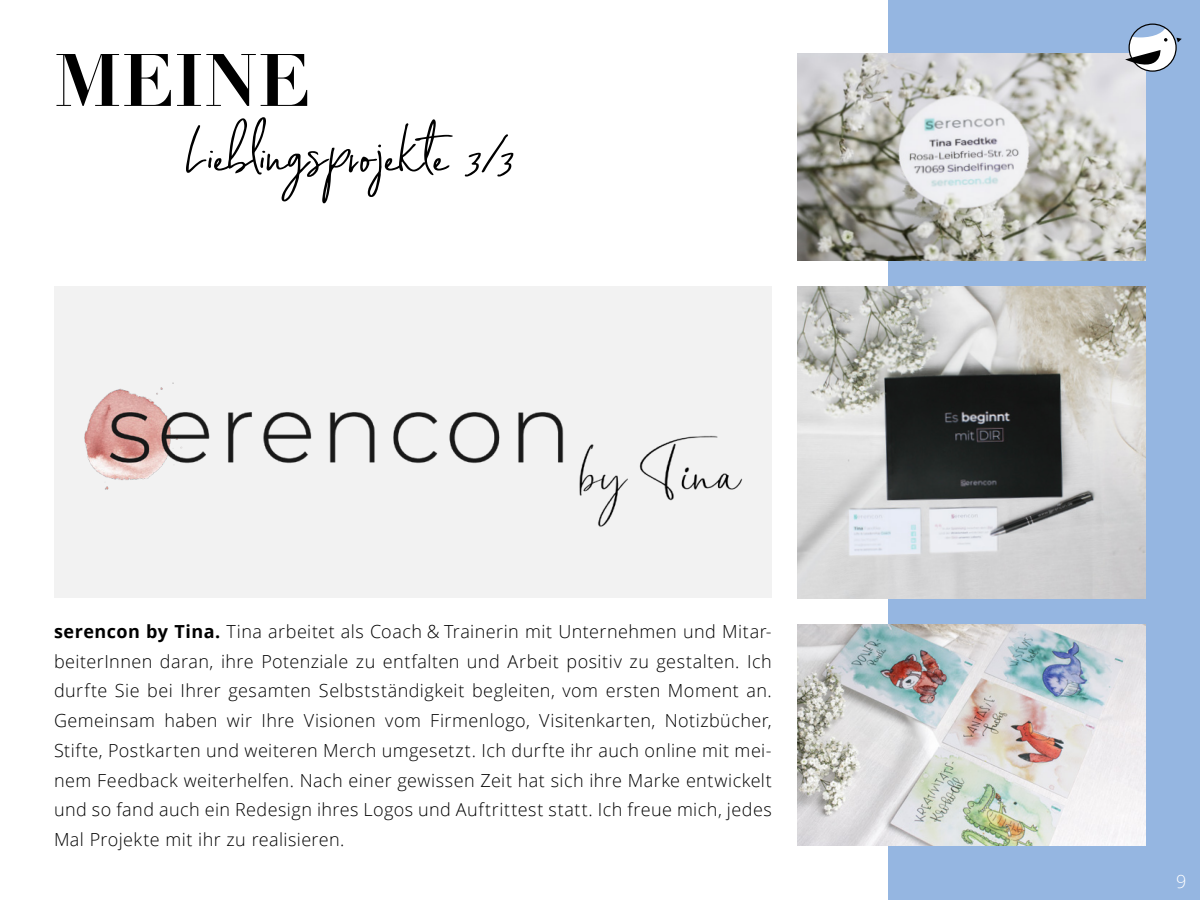
<style>
.page{position:relative;width:1200px;height:900px;background:#fff}
.page>*{position:absolute;margin:0;border:0;box-sizing:border-box;transform-origin:0 0}
.t1{font:90px "My Friend";letter-spacing:-.015em;color:#000}
.t2{font:700 72.9px "Didot";color:#000}
.t3{font:300 18px/29.7px "Open Sans";letter-spacing:.025em;color:#000;text-align:justify}
.t4{font:300 18px "Open Sans";color:#fff}
.s1{font-weight:700}
</style>
<div class="page">
<div style="left:889px;top:0;width:311px;height:900px;background:#95b6e1"></div>
<img style="left:797px;top:624px;width:349px;height:222px">
<img style="left:797px;top:286px;width:349px;height:312px">
<div style="left:54px;top:286px;width:718px;height:312px;background:#f2f2f2"></div>
<img style="left:84px;top:382px;width:659px;height:145px">
<img style="left:797px;top:54px;width:349px;height:207px">
<div style="left:1129px;top:24px;width:47px;height:47px;background:#fff;border-radius:50%"></div>
<svg style="left:1176px;top:38px;width:6px;height:4px"></svg>
<svg style="left:1129px;top:24px;width:39px;height:18px"></svg>
<svg style="left:1125px;top:50px;width:37px;height:25px"></svg>
<h2 class="t2" style="left:54px;top:34px;width:258px">MEINE</h2>
<h1 class="t1" style="left:186px;top:108px;width:332px">Lieblingsprojekte 3/3</h1>
<p class="t3" style="left:54px;top:616px;width:719px"><span class="s1">serencon by Tina.</span> Tina arbeitet als Coach &amp; Trainerin mit Unternehmen und Mitar&shy;beiterInnen daran, ihre Potenziale zu entfalten und Arbeit positiv zu gestalten. Ich durfte Sie bei Ihrer gesamten Selbstständigkeit begleiten, vom ersten Moment an.<br>Gemeinsam haben wir Ihre Visionen vom Firmenlogo, Visitenkarten, Notizbücher, Stifte, Postkarten und weiteren Merch umgesetzt. Ich durfte ihr auch online mit mei&shy;nem Feedback weiterhelfen. Nach einer gewissen Zeit hat sich ihre Marke entwickelt und so fand auch ein Redesign ihres Logos und Auftrittest statt. Ich freue mich, jedes Mal Projekte mit ihr zu realisieren.</p>
<p class="t4" style="left:1176px;top:869px;width:12px">9</p>
</div>
